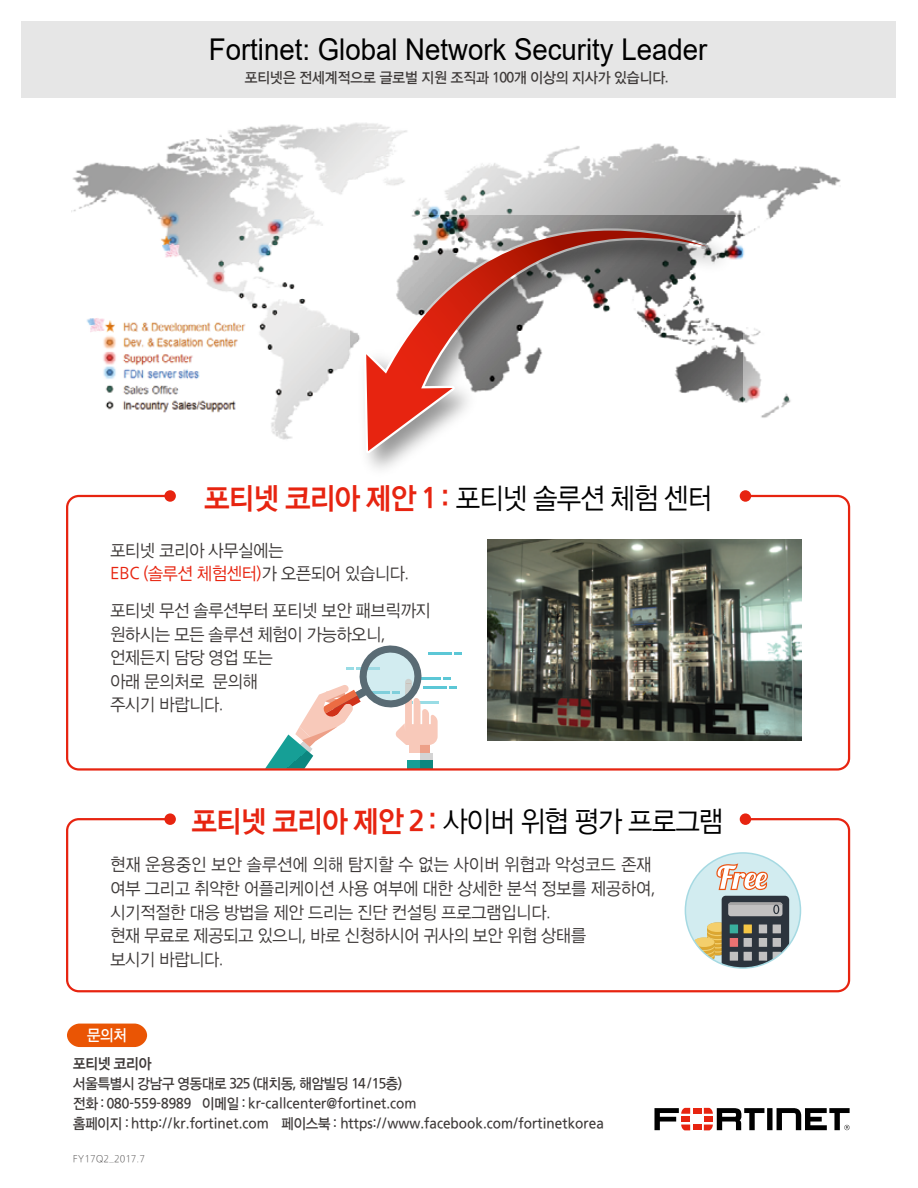
<style>
.page{position:relative;width:918px;height:1188px;background:#fff}
.page>*{position:absolute;margin:0;border:0;box-sizing:border-box;transform-origin:0 0}
.t1{font:30px "Arial";color:#000;scale:.92 1}
.t2{font:29.7px "HU Jingo 220";letter-spacing:-.06em;color:#000;scale:.91 1}
.t3{font:29.7px "HU Jingo 240";letter-spacing:-.06em;color:#e72410;scale:.91 1}
.t4{font:18px/23.5px "HU Jingo 220";letter-spacing:-.045em;color:#3e3a39;scale:.93 1}
.t5{font:16.05px "HU Jingo 230";color:#fff;scale:.91 1}
.t6{font:15px "HU Jingo 230";letter-spacing:-.045em;color:#3e3a39;scale:.93 1}
.t7{font:14.85px/20px "HU Jingo 230";color:#3e3a39;scale:.91 1}
.t8{font:14.85px "HU Jingo 240";letter-spacing:-.06em;color:#3e3a39;scale:.91 1}
.t9{font:11.1px "HU Jingo 210";color:#595757;scale:.91 1}
.s1{font-family:"HU Jingo 220";color:#000}
.s2{color:#e72410}
.s3{font-family:"HU Jingo 240";color:#e72410}
</style>
<div class="page">
<svg style="left:265px;top:645px;width:197px;height:123px"></svg>
<div style="left:693px;top:1108px;width:8px;height:6px;background:#e72410"></div>
<div style="left:693px;top:1125px;width:8px;height:5px;background:#e72410"></div>
<svg style="left:654px;top:1108px;width:36px;height:22px"></svg>
<svg style="left:704px;top:1108px;width:146px;height:22px"></svg>
<svg style="left:67px;top:1024px;width:80px;height:23px;background:#eb6014"></svg>
<div style="left:66px;top:818px;width:784px;height:174px;border:2px solid #e72410;border-radius:12px"></div>
<div style="left:170px;top:792px;width:575px;height:50px;background:#fff"></div>
<div style="left:740px;top:813px;width:11px;height:12px;background:#e72410;border-radius:50%"></div>
<div style="left:164px;top:813px;width:12px;height:12px;background:#e72410;border-radius:50%"></div>
<img style="left:72px;top:123px;width:769px;height:317px">
<img style="left:351px;top:215px;width:391px;height:254px">
<svg style="left:361px;top:215px;width:351px;height:245px"></svg>
<svg style="left:366px;top:195px;width:341px;height:256px"></svg>
<svg style="left:685px;top:853px;width:115px;height:115px;background:#cee9ed"></svg>
<svg style="left:694px;top:922px;width:28px;height:40px"></svg>
<div style="left:694px;top:937px;width:21px;height:10px;background:#f4cf6c;border-radius:50%"></div>
<svg style="left:716px;top:863px;width:52px;height:27px"></svg>
<svg style="left:722px;top:896px;width:67px;height:72px;background:#434b52"></svg>
<div style="left:728px;top:902px;width:54px;height:14px;background:#c2c1c1;border-radius:3px"></div>
<div style="left:730px;top:925px;width:8px;height:8px;background:#39ae9d"></div>
<div style="left:744px;top:925px;width:8px;height:8px;background:#f5c645"></div>
<div style="left:759px;top:925px;width:8px;height:8px;background:#c2c1c1"></div>
<div style="left:773px;top:925px;width:8px;height:8px;background:#c2c1c1"></div>
<div style="left:730px;top:938px;width:8px;height:9px;background:#ec7272"></div>
<div style="left:744px;top:938px;width:8px;height:9px;background:#c2c1c1"></div>
<div style="left:759px;top:938px;width:8px;height:9px;background:#c2c1c1"></div>
<div style="left:773px;top:938px;width:8px;height:9px;background:#c2c1c1"></div>
<div style="left:730px;top:952px;width:8px;height:9px;background:#c2c1c1"></div>
<div style="left:744px;top:952px;width:8px;height:9px;background:#c2c1c1"></div>
<div style="left:759px;top:952px;width:8px;height:9px;background:#c2c1c1"></div>
<svg style="left:773px;top:952px;width:8px;height:9px"></svg>
<svg style="left:728px;top:902px;width:54px;height:12px"></svg>
<div style="left:685px;top:852px;width:116px;height:117px;border:2px solid #a5d9e2;border-radius:50%"></div>
<div style="left:66px;top:495px;width:784px;height:276px;border:2px solid #e72410;border-radius:12px"></div>
<div style="left:170px;top:481px;width:575px;height:37px;background:#fff"></div>
<img style="left:488px;top:540px;width:313px;height:200px">
<div style="left:740px;top:490px;width:11px;height:12px;background:#e72410;border-radius:50%"></div>
<div style="left:164px;top:490px;width:12px;height:12px;background:#e72410;border-radius:50%"></div>
<div style="left:22px;top:21px;width:874px;height:77px;background:#e6e6e6"></div>
<h1 class="t1" style="left:209px;top:29px;width:543px">Fortinet: Global Network Security Leader</h1>
<p class="t6" style="left:244px;top:70px;width:458px">포티넷은 전세계적으로 글로벌 지원 조직과 100개 이상의 지사가 있습니다.</p>
<h2 class="t3" style="left:204px;top:481px;width:561px">포티넷 코리아 제안 1 : <span class="s1">포티넷 솔루션 체험 센터</span></h2>
<p class="t4" style="left:110px;top:538px;width:323px">포티넷 코리아 사무실에는<br><span class="s2">EBC (솔루션 체험센터)</span>가 오픈되어 있습니다.</p>
<p class="t4" style="left:110px;top:599px;width:347px">포티넷 무선 솔루션부터 포티넷 보안 패브릭까지 원하시는 모든 솔루션 체험이 가능하오니, 언제든지 담당 영업 또는<br>아래 문의처로 문의해<br>주시기 바랍니다.</p>
<h2 class="t2" style="left:191px;top:805px;width:587px"><span class="s3">포티넷 코리아 제안 2 :</span> 사이버 위협 평가 프로그램</h2>
<p class="t4" style="left:110px;top:853px;width:588px">현재 운용중인 보안 솔루션에 의해 탐지할 수 없는 사이버 위협과 악성코드 존재 여부 그리고 취약한 어플리케이션 사용 여부에 대한 상세한 분석 정보를 제공하여, 시기적절한 대응 방법을 제안 드리는 진단 컨설팅 프로그램입니다.<br>현재 무료로 제공되고 있으니, 바로 신청하시어 귀사의 보안 위협 상태를<br>보시기 바랍니다.</p>
<p class="t5" style="left:87px;top:1027px;width:46px">문의처</p>
<p class="t8" style="left:73px;top:1055px;width:88px">포티넷 코리아</p>
<p class="t7" style="left:73px;top:1074px;width:585px">서울특별시 강남구 영동대로 325 (대치동, 해암빌딩 14/15층)<br>전화 : 080-559-8989 이메일 : kr-callcenter@fortinet.com<br>홈페이지 : http://kr.fortinet.com 페이스북 : https://www.facebook.com/fortinetkorea</p>
<p class="t9" style="left:73px;top:1152px;width:81px">FY17Q2_2017.7</p>
</div>
